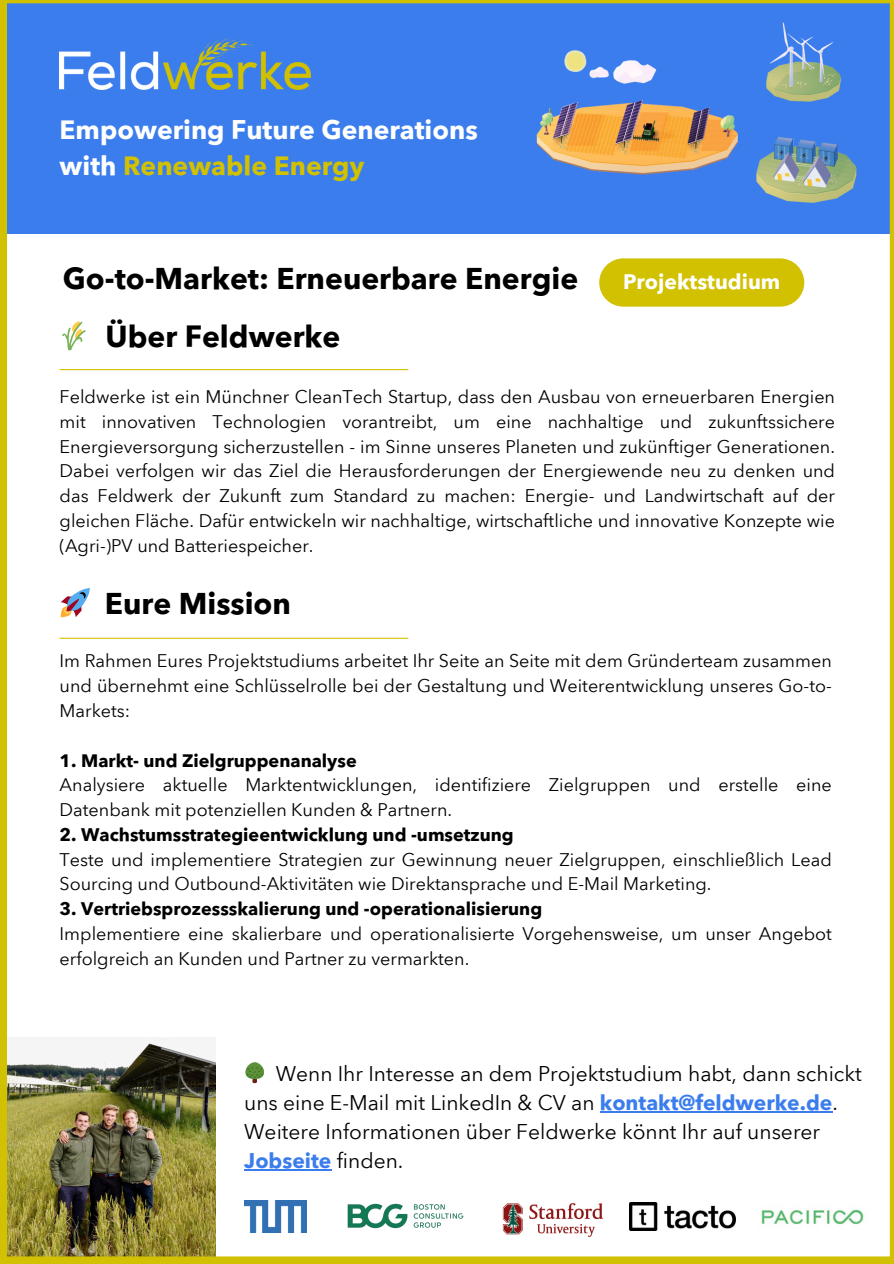
<style>
.page{position:relative;width:894px;height:1264px;background:#fff}
.page>*{position:absolute;margin:0;border:0;box-sizing:border-box;transform-origin:0 0}
.t1{font:700 30px "Avenir Next Arabic";color:#000}
.t2{font:700 26.4px/36px "Avenir Next Arabic";color:#fff}
.t3{font:21px/29.2px "Avenir Next Arabic";color:#000}
.t4{font:700 21px "Avenir Next Arabic";color:#fff}
.t5{font:18px/24.8px "Avenir Next Arabic";color:#000}
.t6{font:700 18px "Avenir Next Arabic";color:#000}
.s1{color:#d1c100}
.s2{font-weight:700;color:#3b7ded}
</style>
<div class="page">
<div style="left:0;top:0;width:893px;height:234px;background:#3b7ded"></div>
<img style="left:60px;top:39px;width:250px;height:51px">
<img style="left:536px;top:50px;width:186px;height:125px">
<img style="left:766px;top:22px;width:75px;height:80px">
<img style="left:722px;top:115px;width:135px;height:88px">
<div style="left:599px;top:258px;width:205px;height:49px;background:#d1c100;border-radius:24px"></div>
<hr style="left:60px;top:369px;width:348px;height:1px;background:#d1c100">
<hr style="left:60px;top:637px;width:348px;height:2px;background:#d1c100">
<img style="left:7px;top:1037px;width:208px;height:219px">
<img style="left:502px;top:1203px;width:102px;height:34px">
<img style="left:629px;top:1202px;width:106px;height:28px">
<img style="left:347px;top:1203px;width:116px;height:26px">
<img style="left:244px;top:1200px;width:62px;height:32px">
<img style="left:761px;top:1209px;width:103px;height:16px">
<hr style="left:599px;top:1110px;width:233px;height:2px;background:#3b7ded">
<hr style="left:244px;top:1169px;width:87px;height:1px;background:#3b7ded">
<hr style="left:0;top:0;width:893px;height:3px;background:#d1c100">
<div style="left:0;top:0;width:7px;height:1263px;background:#d1c100"></div>
<div style="left:0;top:1256px;width:893px;height:7px;background:#d1c100"></div>
<svg style="left:889px;top:3px;width:4px;height:1254px;background:#d2c832"></svg>
<p class="t2" style="left:60px;top:112px;width:419px">Empowering Future Generations with <span class="s1">Renewable Energy</span></p>
<p class="t1" style="left:63px;top:261px;width:516px">Go-to-Market: Erneuerbare Energie</p>
<p class="t1" style="left:106px;top:319px;width:236px">Über Feldwerke</p>
<p class="t4" style="left:623px;top:269px;width:158px">Projektstudium</p>
<p class="t5" style="left:60px;top:384px;width:776px;text-align:justify">Feldwerke ist ein Münchner CleanTech Startup, dass den Ausbau von erneuerbaren Energien mit innovativen Technologien vorantreibt, um eine nachhaltige und zukunftssichere Energieversorgung sicherzustellen - im Sinne unseres Planeten und zukünftiger Generationen.<br>Dabei verfolgen wir das Ziel die Herausforderungen der Energiewende neu zu denken und das Feldwerk der Zukunft zum Standard zu machen: Energie- und Landwirtschaft auf der gleichen Fläche. Dafür entwickeln wir nachhaltige, wirtschaftliche und innovative Konzepte wie (Agri-)PV und Batteriespeicher.</p>
<p class="t1" style="left:105px;top:586px;width:187px">Eure Mission</p>
<p class="t5" style="left:60px;top:649px;width:773px;text-align:justify">Im Rahmen Eures Projektstudiums arbeitet Ihr Seite an Seite mit dem Gründerteam zusammen und übernehmt eine Schlüsselrolle bei der Gestaltung und Weiterentwicklung unseres Go-to-Markets:</p>
<p class="t6" style="left:60px;top:749px;width:298px">1. Markt- und Zielgruppenanalyse</p>
<h4 class="t5" style="left:60px;top:772px;width:773px">Analysiere aktuelle Marktentwicklungen, identifiziere Zielgruppen und erstelle eine<br>Datenbank mit potenziellen Kunden &amp; Partnern.</h4>
<p class="t6" style="left:60px;top:824px;width:455px">2. Wachstumsstrategieentwicklung und -umsetzung</p>
<p class="t5" style="left:60px;top:847px;width:773px">Teste und implementiere Strategien zur Gewinnung neuer Zielgruppen, einschließlich Lead<br>Sourcing und Outbound-Aktivitäten wie Direktansprache und E-Mail Marketing.</p>
<p class="t6" style="left:60px;top:898px;width:484px">3. Vertriebsprozessskalierung und -operationalisierung</p>
<p class="t5" style="left:60px;top:921px;width:773px">Implementiere eine skalierbare und operationalisierte Vorgehensweise, um unser Angebot erfolgreich an Kunden und Partner zu vermarkten.</p>
<p class="t3" style="left:244px;top:1058px;width:619px;text-indent:31px">Wenn Ihr Interesse an dem Projektstudium habt, dann schickt uns eine E-Mail mit LinkedIn &amp; CV an <span class="s2">kontakt@feldwerke.de</span>.<br>Weitere Informationen über Feldwerke könnt Ihr auf unserer <span class="s2">Jobseite</span> finden.</p>
</div>
